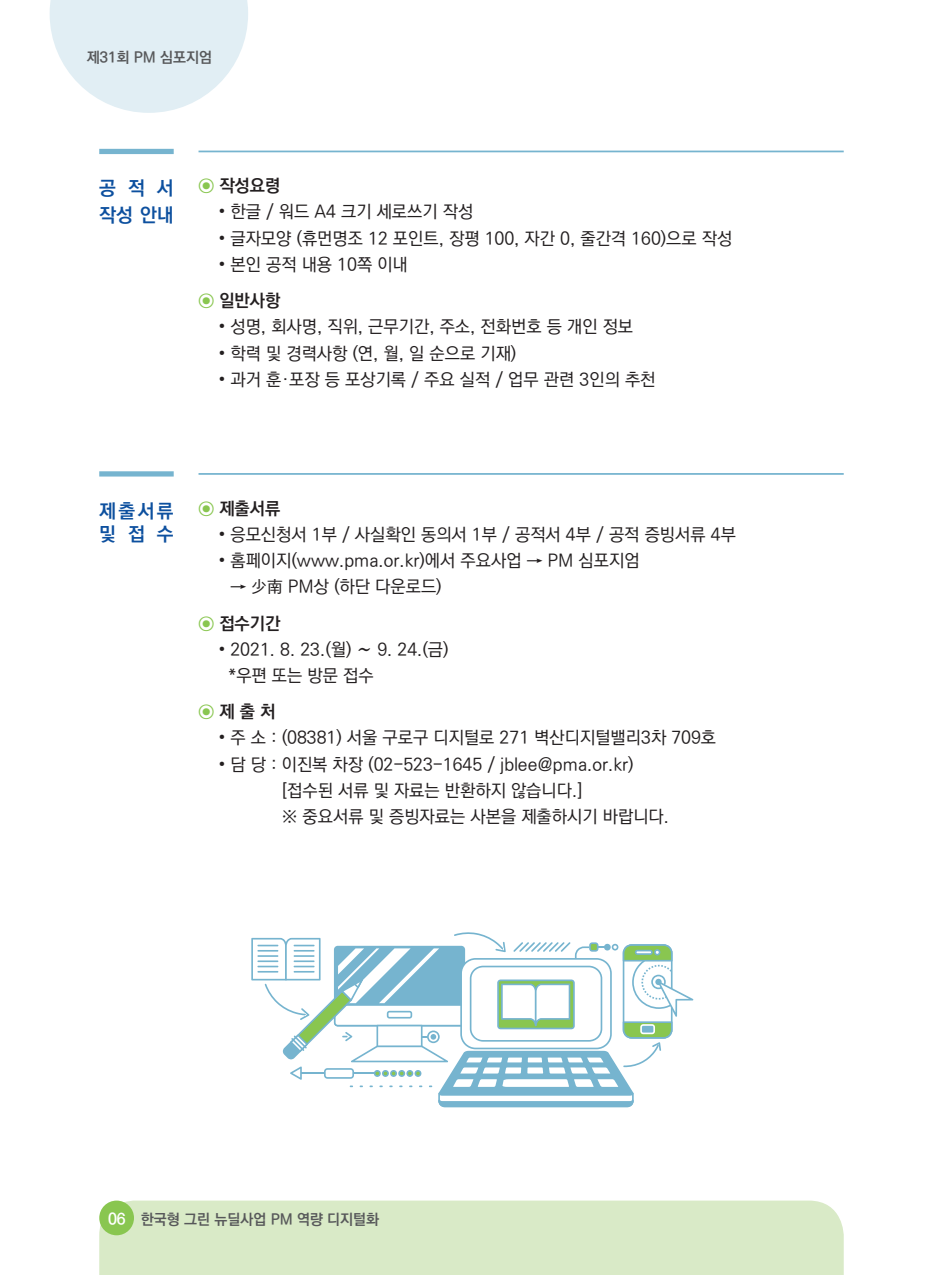
<style>
.page{position:relative;width:943px;height:1275px;background:#fff}
.page>*{position:absolute;margin:0;border:0;box-sizing:border-box;transform-origin:0 0}
.t1{font:700 19.25px/26.2px "Ko Pub Dotum";letter-spacing:.125em;color:#0d509f}
.t2{font:500 17.5px/26.2px "Ko Pub Dotum";color:#231f20}
.t3{font:700 17.5px "Ko Pub Dotum";color:#231f20}
.t4{font:700 14.88px "Ko Pub Dotum";color:#57585a}
.s1{color:#89c650}
.s2{font-weight:700;color:#89c650}
.s3{font-weight:700}
.s4{font-size:15.75px;color:#fff}
</style>
<div class="page">
<svg style="left:50px;top:0;width:198px;height:113px"></svg>
<div style="left:99px;top:1200px;width:744px;height:75px;background:#d9eac7"></div>
<div style="left:99px;top:149px;width:75px;height:5px;background:#76b4cf"></div>
<hr style="left:198px;top:151px;width:645px;height:1px;background:#76b4cf">
<div style="left:99px;top:471px;width:75px;height:6px;background:#76b4cf"></div>
<hr style="left:198px;top:473px;width:645px;height:2px;background:#76b4cf">
<div style="left:99px;top:1200px;width:35px;height:35px;background:#89c650;border-radius:50%"></div>
<svg style="left:251px;top:932px;width:442px;height:175px"></svg>
<p class="t4" style="left:87px;top:49px;width:127px">제31회 PM 심포지엄</p>
<p class="t1" style="left:99px;top:176px;width:76px">공적서 작성 안내</p>
<p class="t3" style="left:198px;top:177px;width:83px"><span class="s1">⊙</span> 작성요령</p>
<p class="t2" style="left:218px;top:199px;width:256px">• 한글 / 워드 A4 크기 세로쓰기 작성</p>
<p class="t2" style="left:218px;top:226px;width:515px">• 글자모양 (휴먼명조 12 포인트, 장평 100, 자간 0, 줄간격 160)으로 작성</p>
<p class="t2" style="left:198px;top:247px;width:211px;line-height:36.2px;text-indent:20px">• 본인 공적 내용 10쪽 이내 <span class="s2">⊙</span> <span class="s3">일반사항</span></p>
<p class="t2" style="left:218px;top:314px;width:416px">• 성명, 회사명, 직위, 근무기간, 주소, 전화번호 등 개인 정보</p>
<p class="t2" style="left:218px;top:341px;width:299px">• 학력 및 경력사항 (연, 월, 일 순으로 기재)</p>
<p class="t2" style="left:218px;top:367px;width:438px">• 과거 훈·포장 등 포상기록 / 주요 실적 / 업무 관련 3인의 추천</p>
<p class="t1" style="left:99px;top:500px;width:76px;line-height:23.1px">제출서류 및 접 수</p>
<p class="t3" style="left:198px;top:499px;width:83px"><span class="s1">⊙</span> 제출서류</p>
<p class="t2" style="left:218px;top:522px;width:519px">• 응모신청서 1부 / 사실확인 동의서 1부 / 공적서 4부 / 공적 증빙서류 4부</p>
<p class="t2" style="left:218px;top:548px;width:423px">• 홈페이지(www.pma.or.kr)에서 주요사업 → PM 심포지엄</p>
<p class="t2" style="left:198px;top:569px;width:245px;line-height:36.2px;text-indent:32px">→ 少南 PM상 (하단 다운로드) <span class="s2">⊙</span> <span class="s3">접수기간</span></p>
<p class="t2" style="left:228px;top:637px;width:222px;text-indent:-10px">• 2021. 8. 23.(월) ∼ 9. 24.(금) *우편 또는 방문 접수</p>
<p class="t3" style="left:198px;top:703px;width:78px"><span class="s1">⊙</span> 제 출 처</p>
<p class="t2" style="left:218px;top:725px;width:499px">• 주 소 : (08381) 서울 구로구 디지털로 271 벽산디지털밸리3차 709호</p>
<p class="t2" style="left:282px;top:752px;width:389px;text-indent:-63px">• 담 당 : 이진복 차장 (02-523-1645 / jblee@pma.or.kr) [접수된 서류 및 자료는 반환하지 않습니다.]<br>※ 중요서류 및 증빙자료는 사본을 제출하시기 바랍니다.</p>
<p class="t4" style="left:108px;top:1212px;width:273px"><span class="s4">06</span> 한국형 그린 뉴딜사업 PM 역량 디지털화</p>
</div>
